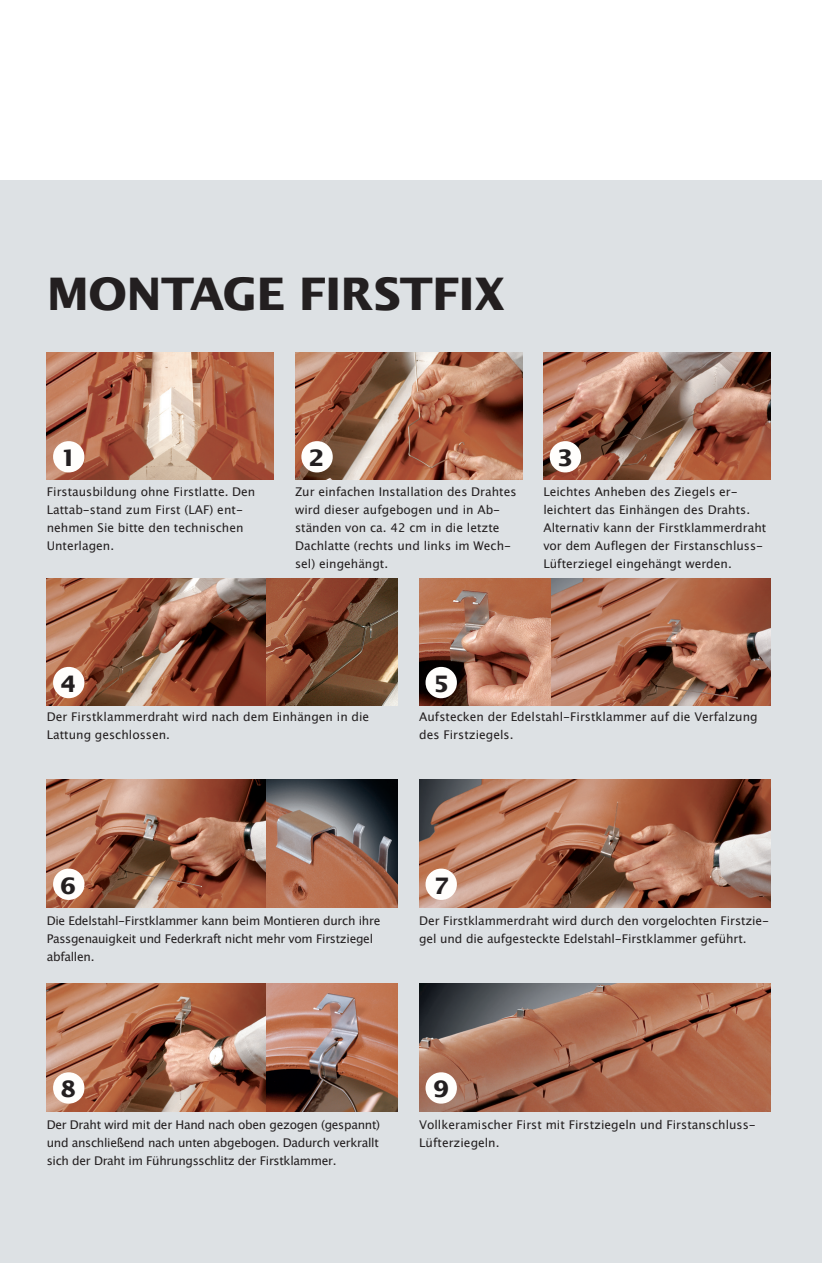
<style>
.page{position:relative;width:822px;height:1263px;background:#fff}
.page>*{position:absolute;margin:0;border:0;box-sizing:border-box;transform-origin:0 0}
.t1{font:72.3px "Lucida San Rom";color:#fffefc}
.t2{font:700 45px "Lucida San";letter-spacing:-.015em;color:#231f20}
.t3{font:12px/18px "Lucida San Rom";color:#231f20}
.t4{font:12px/18px "Lucida San Rom";letter-spacing:-.025em;color:#231f20}
</style>
<div class="page">
<div style="left:0;top:181px;width:821px;height:1082px;background:#dde1e4"></div>
<img style="left:47px;top:352px;width:226px;height:128px">
<img style="left:295px;top:352px;width:227px;height:128px">
<img style="left:47px;top:578px;width:219px;height:128px">
<img style="left:550px;top:578px;width:220px;height:128px">
<img style="left:543px;top:352px;width:227px;height:128px">
<img style="left:47px;top:780px;width:219px;height:127px">
<img style="left:419px;top:780px;width:351px;height:127px">
<svg style="left:266px;top:578px;width:131px;height:128px;background:#7d4c34"></svg>
<img style="left:47px;top:983px;width:219px;height:128px">
<img style="left:419px;top:983px;width:351px;height:128px">
<svg style="left:419px;top:578px;width:131px;height:128px;background:#a36d56"></svg>
<svg style="left:266px;top:780px;width:131px;height:127px;background:#856458"></svg>
<svg style="left:266px;top:983px;width:131px;height:128px;background:#9e6d5b"></svg>
<h2 class="t2" style="left:47px;top:264px;width:459px">MONTAGE FIRSTFIX</h2>
<h1 class="t1" style="left:47px;top:408px;width:45px">•<sup>1</sup></h1>
<h1 class="t1" style="left:295px;top:408px;width:45px">•<sup>2</sup></h1>
<h1 class="t1" style="left:543px;top:408px;width:45px">•<sup>3</sup></h1>
<p class="t3" style="left:47px;top:483px;width:210px">Firstausbildung ohne Firstlatte. Den<br>Lattab-stand zum First (LAF) ent&shy;nehmen Sie bitte den technischen<br>Unterlagen.</p>
<p class="t3" style="left:295px;top:483px;width:223px">Zur einfachen Installation des Drahtes wird dieser aufgebogen und in Ab&shy;ständen von ca. 42 cm in die letzte<br>Dachlatte (rechts und links im Wech&shy;sel) eingehängt.</p>
<p class="t3" style="left:543px;top:483px;width:224px">Leichtes Anheben des Ziegels er&shy;leichtert das Einhängen des Drahts.<br>Alternativ kann der Firstklammerdraht vor dem Auflegen der Firstanschluss-Lüfterziegel eingehängt werden.</p>
<h1 class="t1" style="left:47px;top:634px;width:45px">•<sup>4</sup></h1>
<h1 class="t1" style="left:419px;top:634px;width:45px">•<sup>5</sup></h1>
<p class="t3" style="left:47px;top:708px;width:324px">Der Firstklammerdraht wird nach dem Einhängen in die<br>Lattung geschlossen.</p>
<p class="t3" style="left:419px;top:708px;width:340px">Aufstecken der Edelstahl-Firstklammer auf die Verfalzung des Firstziegels.</p>
<h1 class="t1" style="left:47px;top:836px;width:45px">•<sup>6</sup></h1>
<h1 class="t1" style="left:419px;top:836px;width:45px">•<sup>7</sup></h1>
<p class="t4" style="left:47px;top:912px;width:335px">Die Edelstahl-Firstklammer kann beim Montieren durch ihre<br>Passgenauigkeit und Federkraft nicht mehr vom Firstziegel abfallen.</p>
<p class="t3" style="left:419px;top:912px;width:351px">Der Firstklammerdraht wird durch den vorgelochten Firstzie&shy;gel und die aufgesteckte Edelstahl-Firstklammer geführt.</p>
<h1 class="t1" style="left:47px;top:1040px;width:45px">•<sup>8</sup></h1>
<h1 class="t1" style="left:419px;top:1040px;width:45px">•<sup>9</sup></h1>
<p class="t3" style="left:47px;top:1116px;width:334px;text-align:justify">Der Draht wird mit der Hand nach oben gezogen (gespannt) und anschließend nach unten abgebogen. Dadurch verkrallt sich der Draht im Führungsschlitz der Firstklammer.</p>
<p class="t3" style="left:419px;top:1116px;width:338px">Vollkeramischer First mit Firstziegeln und Firstanschluss-<br>Lüfterziegeln.</p>
</div>
